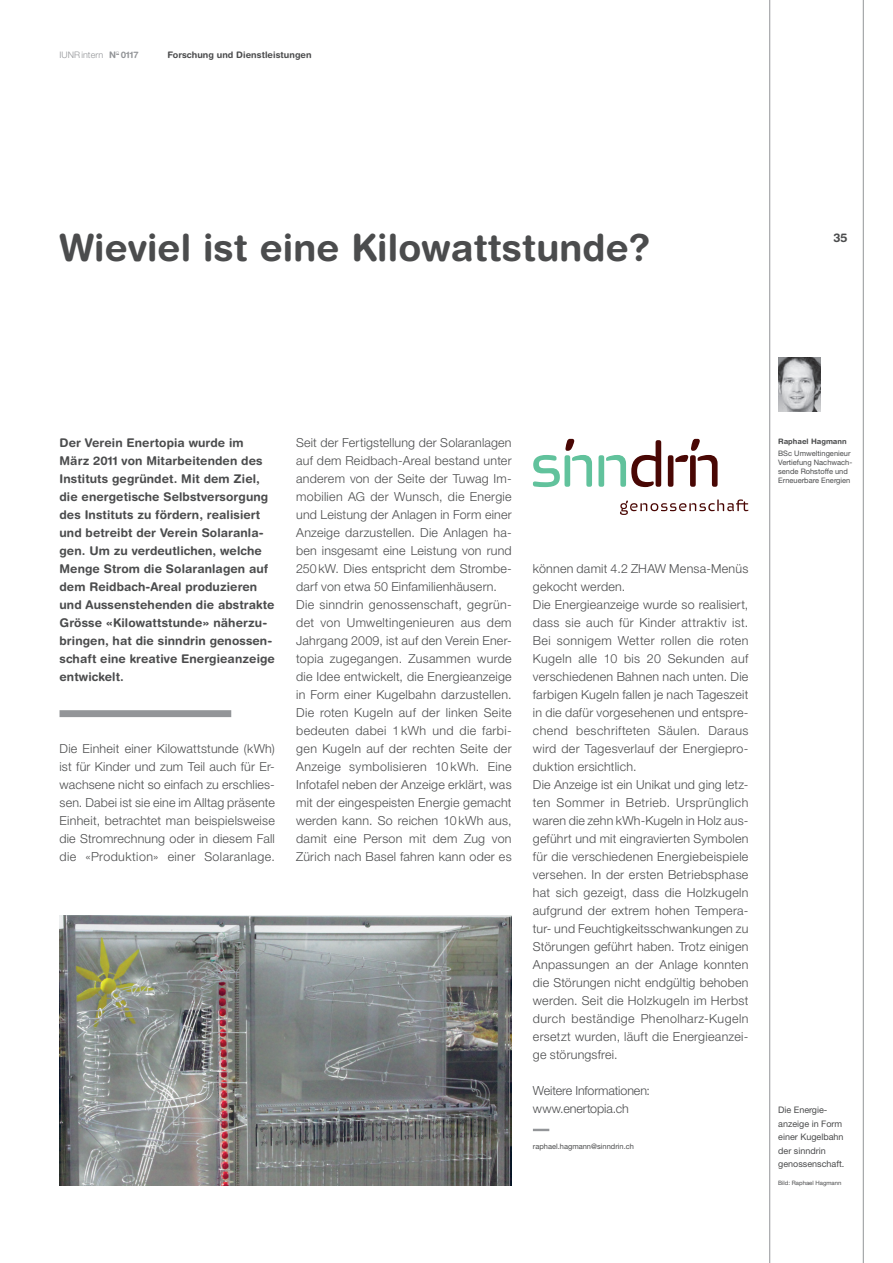
<style>
.page{position:relative;width:893px;height:1263px;background:#fff}
.page>*{position:absolute;margin:0;border:0;box-sizing:border-box;transform-origin:0 0}
.t1{font:700 37.5px "Helvetica Rounded LT Std";letter-spacing:.005em;color:#4b4c4d}
.t2{font:300 12.45px/18px "Helvetica Neue LT Pro";letter-spacing:.02em;color:#4b4c4d}
.t3{font:300 12.45px/18px "Helvetica Neue LT Pro";letter-spacing:-.005em;color:#4b4c4d}
.t4{font:700 12px/18px "Helvetica Rounded LT Std";letter-spacing:.01em;color:#4b4c4d}
.t5{font:9px/13.5px "Helvetica Neue LT Pro";color:#4b4c4d}
.t6{font:700 9px "Helvetica Rounded LT Std";letter-spacing:.005em;color:#4b4c4d}
.t7{font:300 9px "Helvetica Neue LT Pro";letter-spacing:.005em;color:#939598}
.t8{font:7.5px/9px "Helvetica Neue LT Pro";color:#4b4c4d}
.t9{font:700 7.5px "Helvetica Rounded LT Std";color:#4b4c4d}
.t10{font:6px "Helvetica Neue LT Pro";color:#4b4c4d}
.s1{font-family:"Helvetica Rounded LT Std";font-weight:700}
</style>
<div class="page">
<div style="left:60px;top:710px;width:171px;height:7px;background:#939598"></div>
<img style="left:60px;top:915px;width:452px;height:270px">
<svg style="left:533px;top:1129px;width:16px;height:2px"></svg>
<svg style="left:668px;top:439px;width:50px;height:48px"></svg>
<svg style="left:620px;top:499px;width:128px;height:16px"></svg>
<svg style="left:533px;top:439px;width:59px;height:48px"></svg>
<svg style="left:598px;top:440px;width:63px;height:47px"></svg>
<img style="left:778px;top:358px;width:43px;height:54px">
<hr style="left:769px;top:0;width:1px;height:1263px;background:#939598">
<hr style="left:863px;top:0;width:1px;height:1263px;background:#939598">
<p class="t7" style="left:60px;top:49px;width:81px">IUNRintern <span class="s1">N</span><sup>o</sup> <span class="s1">0117</span></p>
<p class="t6" style="left:167px;top:49px;width:146px">Forschung und Dienstleistungen</p>
<h1 class="t1" style="left:59px;top:225px;width:592px">Wieviel ist eine Kilowattstunde?</h1>
<p class="t4" style="left:833px;top:229px;width:16px">35</p>
<p class="t4" style="left:60px;top:434px;width:217px">Der Verein Enertopia wurde im März 2011 von Mitarbeitenden des Instituts gegründet. Mit dem Ziel, die energetische Selbstversorgung des Instituts zu fördern, realisiert und betreibt der Verein Solaranla&shy;gen. Um zu verdeutlichen, welche Menge Strom die Solaranlagen auf dem Reidbach-Areal produzieren und Aussenstehenden die abstrakte Grösse «Kilowattstunde» näherzu&shy;bringen, hat die sinndrin genossen&shy;schaft eine kreative Energieanzeige entwickelt.</p>
<p class="t2" style="left:60px;top:739px;width:217px;text-align:justify">Die Einheit einer Kilowattstunde (kWh) ist für Kinder und zum Teil auch für Er&shy;wachsene nicht so einfach zu erschlies&shy;sen. Dabei ist sie eine im Alltag präsente Einheit, betrachtet man beispielsweise die Stromrechnung oder in diesem Fall die «Produktion» einer Solaranlage.</p>
<p class="t2" style="left:296px;top:433px;width:217px">Seit der Fertigstellung der Solaranlagen auf dem Reidbach-Areal bestand unter anderem von der Seite der Tuwag Im&shy;mobilien AG der Wunsch, die Energie und Leistung der Anlagen in Form einer Anzeige darzustellen. Die Anlagen ha&shy;ben insgesamt eine Leistung von rund 250kW. Dies entspricht dem Strombe&shy;darf von etwa 50 Einfamilienhäusern.<br>Die sinndrin genossenschaft, gegrün&shy;det von Umweltingenieuren aus dem Jahrgang 2009, ist auf den Verein Ener&shy;topia zugegangen. Zusammen wurde die Idee entwickelt, die Energieanzeige in Form einer Kugelbahn darzustellen.<br>Die roten Kugeln auf der linken Seite bedeuten dabei 1 kWh und die farbi&shy;gen Kugeln auf der rechten Seite der Anzeige symbolisieren 10 kWh. Eine Infotafel neben der Anzeige erklärt, was mit der eingespeisten Energie gemacht werden kann. So reichen 10 kWh aus, damit eine Person mit dem Zug von Zürich nach Basel fahren kann oder es</p>
<p class="t2" style="left:533px;top:559px;width:217px">können damit 4.2 ZHAW Mensa-Menüs gekocht werden.<br>Die Energieanzeige wurde so realisiert, dass sie auch für Kinder attraktiv ist.<br>Bei sonnigem Wetter rollen die roten Kugeln alle 10 bis 20 Sekunden auf verschiedenen Bahnen nach unten. Die farbigen Kugeln fallen je nach Tageszeit in die dafür vorgesehenen und entspre&shy;chend beschrifteten Säulen. Daraus wird der Tagesverlauf der Energiepro&shy;duktion ersichtlich.<br>Die Anzeige ist ein Unikat und ging letz&shy;ten Sommer in Betrieb. Ursprünglich waren die zehn kWh-Kugeln in Holz aus&shy;geführt und mit eingravierten Symbolen für die verschiedenen Energiebeispiele versehen. In der ersten Betriebsphase hat sich gezeigt, dass die Holzkugeln aufgrund der extrem hohen Tempera&shy;tur- und Feuchtigkeitsschwankungen zu Störungen geführt haben. Trotz einigen Anpassungen an der Anlage konnten die Störungen nicht endgültig behoben werden. Seit die Holzkugeln im Herbst durch beständige Phenolharz-Kugeln ersetzt wurden, läuft die Energieanzei&shy;ge störungsfrei.</p>
<p class="t3" style="left:533px;top:1081px;width:119px">Weitere Informationen: www.enertopia.ch</p>
<p class="t8" style="left:533px;top:1142px;width:103px">raphael.hagmann@sinndrin.ch</p>
<p class="t9" style="left:778px;top:436px;width:70px">Raphael Hagmann</p>
<p class="t8" style="left:778px;top:448px;width:76px">BSc Umweltingenieur<br>Vertiefung Nachwach&shy;sende Rohstoffe und<br>Erneuerbare Energien</p>
<p class="t5" style="left:778px;top:1103px;width:68px">Die Energie&shy;anzeige in Form einer Kugelbahn der sinndrin genossenschaft.</p>
<p class="t10" style="left:778px;top:1179px;width:65px">Bild: Raphael Hagmann</p>
</div>
